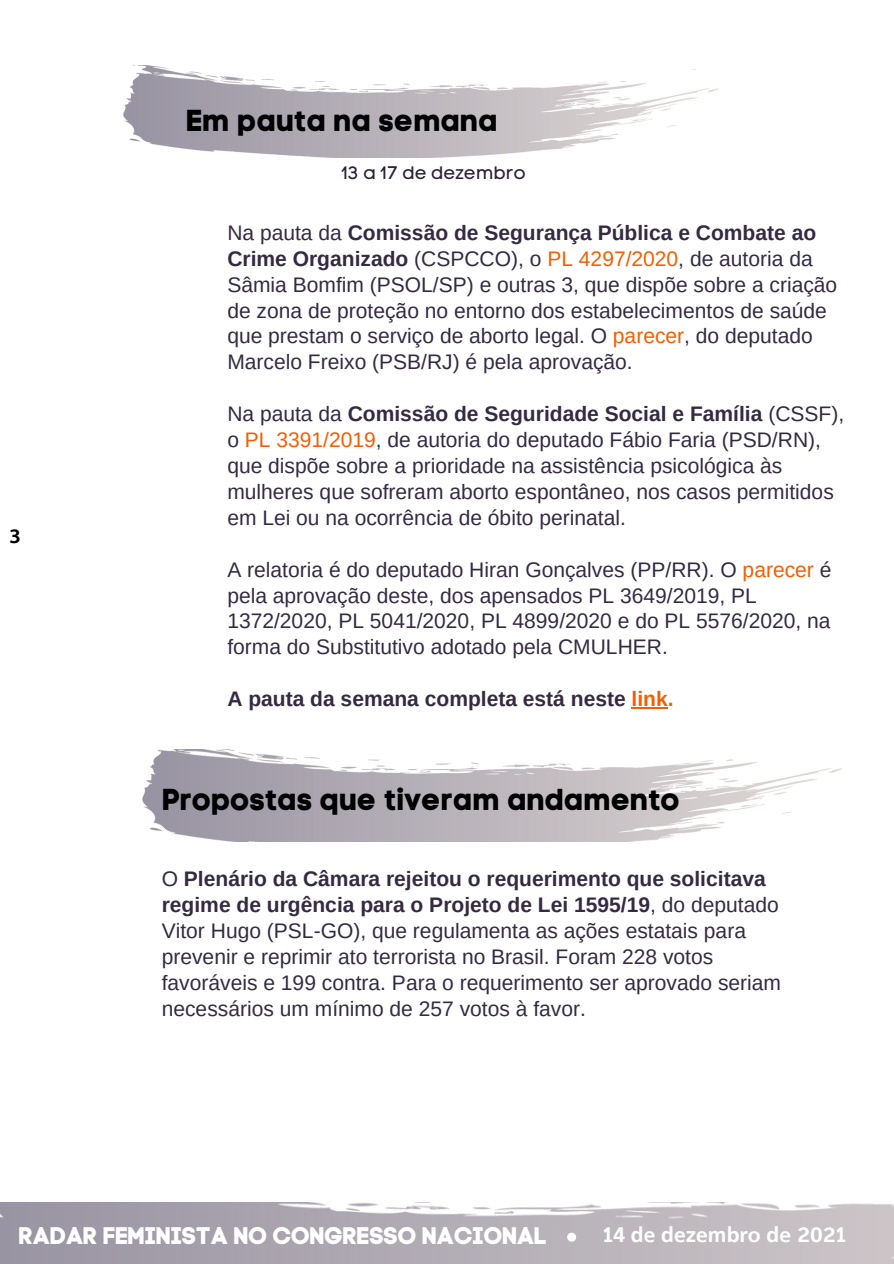
<style>
.page{position:relative;width:894px;height:1264px;background:#fff}
.page>*{position:absolute;margin:0;border:0;box-sizing:border-box;transform-origin:0 0}
.t1{font:30px "Code Pro Bold LC";color:#000}
.t2{font:24px "Code Pro Bold";letter-spacing:-.005em;color:#fff}
.t3{font:21px/26px "Arimo";color:#352a42}
.t4{font:700 21px "Arimo";color:#352a42}
.t5{font:21px "Agan 65";color:#fff}
.t6{font:19.5px "Agan 65";color:#000}
.t7{font:18px "Code Pro Normal LC";color:#2c1f36}
.s1{font-weight:700}
.s2{color:#f45e00}
</style>
<div class="page">
<img style="left:0;top:1202px;width:893px;height:61px">
<svg style="left:567px;top:1232px;width:9px;height:9px"></svg>
<hr style="left:631px;top:707px;width:36px;height:1px;background:#f45e00">
<img style="left:124px;top:65px;width:595px;height:93px">
<img style="left:143px;top:749px;width:699px;height:92px">
<p class="t6" style="left:10px;top:528px;width:13px">3</p>
<p class="t1" style="left:186px;top:102px;width:313px">Em pauta na semana</p>
<p class="t7" style="left:341px;top:162px;width:186px">13 a 17 de dezembro</p>
<p class="t3" style="left:227px;top:219px;width:611px">Na pauta da <span class="s1">Comissão de Segurança Pública e Combate ao Crime Organizado</span> (CSPCCO), o <span class="s2">PL 4297/2020</span>, de autoria da Sâmia Bomfim (PSOL/SP) e outras 3, que dispõe sobre a criação de zona de proteção no entorno dos estabelecimentos de saúde que prestam o serviço de aborto legal. O <span class="s2">parecer</span>, do deputado Marcelo Freixo (PSB/RJ) é pela aprovação.</p>
<p class="t3" style="left:227px;top:401px;width:618px">Na pauta da <span class="s1">Comissão de Seguridade Social e Família</span> (CSSF), o <span class="s2">PL 3391/2019</span>, de autoria do deputado Fábio Faria (PSD/RN), que dispõe sobre a prioridade na assistência psicológica às mulheres que sofreram aborto espontâneo, nos casos permitidos em Lei ou na ocorrência de óbito perinatal.</p>
<p class="t3" style="left:227px;top:556px;width:605px">A relatoria é do deputado Hiran Gonçalves (PP/RR). O <span class="s2">parecer</span> é pela aprovação deste, dos apensados PL 3649/2019, PL 1372/2020, PL 5041/2020, PL 4899/2020 e do PL 5576/2020, na forma do Substitutivo adotado pela CMULHER.</p>
<p class="t4" style="left:227px;top:687px;width:447px">A pauta da semana completa está neste <span class="s2">link.</span></p>
<p class="t1" style="left:162px;top:781px;width:520px">Propostas que tiveram andamento</p>
<p class="t3" style="left:162px;top:866px;width:620px">O <span class="s1">Plenário da Câmara rejeitou o requerimento que solicitava regime de urgência para o Projeto de Lei 1595/19</span>, do deputado Vitor Hugo (PSL-GO), que regulamenta as ações estatais para prevenir e reprimir ato terrorista no Brasil. Foram 228 votos favoráveis e 199 contra. Para o requerimento ser aprovado seriam necessários um mínimo de 257 votos à favor.</p>
<p class="t2" style="left:20px;top:1226px;width:529px">RADAR FEMINISTA NO CONGRESSO NACIONAL</p>
<p class="t5" style="left:603px;top:1225px;width:245px">14 de dezembro de 2021</p>
</div>
